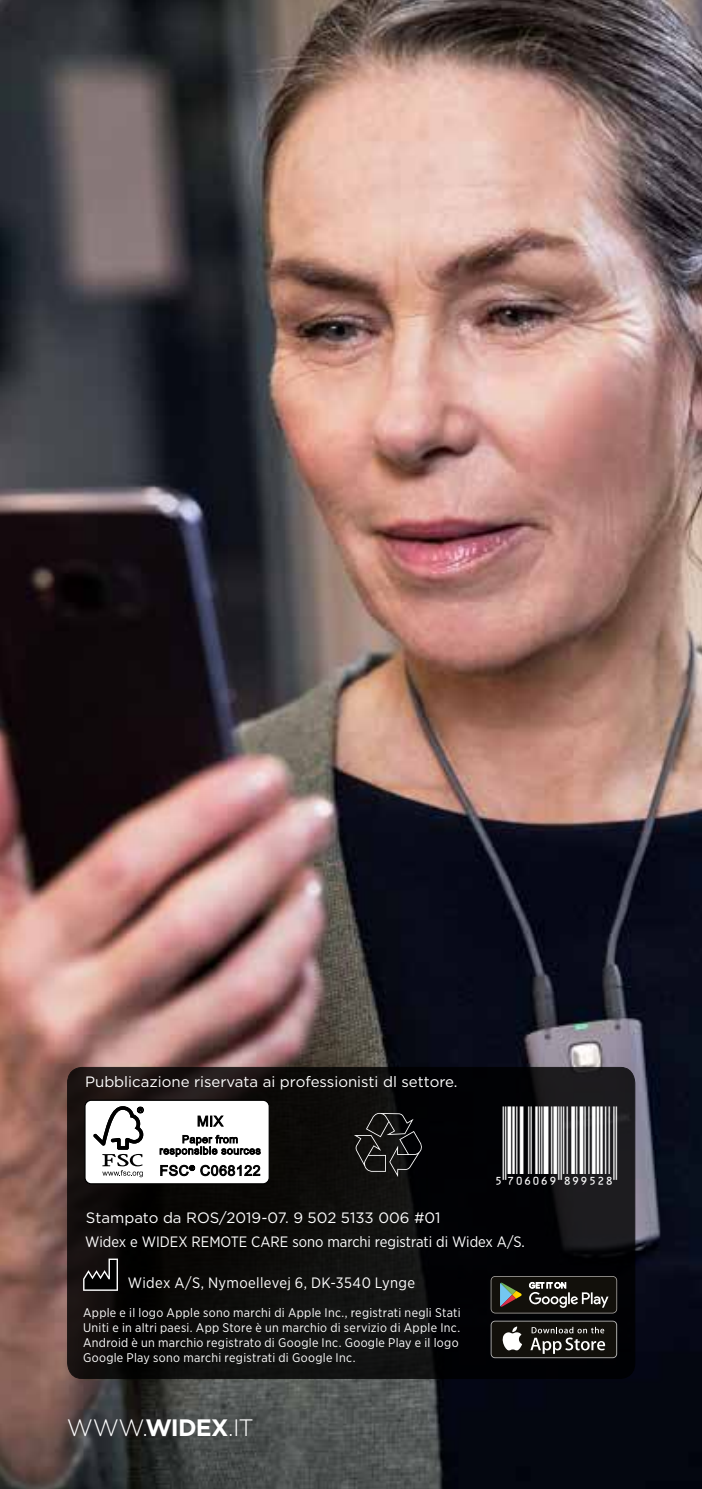
<style>
.page{position:relative;width:702px;height:1489px;background:#fff}
.page>*{position:absolute;margin:0;border:0;box-sizing:border-box;transform-origin:0 0}
.t1{font:300 23.75px "Gotham";color:#fff}
.t2{font:15px "Gotham";color:#fff}
.t3{font:15px "Gotham Narrow";color:#fff}
.t4{font:15px "Gotham Narrow";letter-spacing:.025em;color:#fff}
.t5{font:15px "MRVUEBMA";color:#fff}
.t6{font:12.5px/15px "Gotham Narrow";letter-spacing:.025em;color:#fff}
.s1{font-weight:700}
</style>
<div class="page">
<img style="left:0;top:0;width:702px;height:1488px">
<svg style="left:68px;top:1067px;width:566px;height:311px;background:#0c0c0c"></svg>
<svg style="left:354px;top:1112px;width:69px;height:64px;background:#222121"></svg>
<svg style="left:83px;top:1258px;width:35px;height:32px"></svg>
<div style="left:85px;top:1100px;width:184px;height:83px;background:#fff;border-radius:6px"></div>
<div style="left:84px;top:1099px;width:186px;height:85px;border:1px solid #000;border-radius:6px"></div>
<svg style="left:93px;top:1106px;width:51px;height:71px"></svg>
<svg style="left:197px;top:1115px;width:27px;height:11px"></svg>
<svg style="left:160px;top:1134px;width:101px;height:22px"></svg>
<svg style="left:160px;top:1164px;width:100px;height:12px"></svg>
<svg style="left:490px;top:1320px;width:127px;height:37px"></svg>
<div style="left:491px;top:1321px;width:125px;height:36px;background:#12100b;border-radius:4px"></div>
<svg style="left:502px;top:1326px;width:20px;height:24px"></svg>
<svg style="left:530px;top:1326px;width:75px;height:27px"></svg>
<svg style="left:490px;top:1275px;width:127px;height:38px;background:#383832"></svg>
<p class="t2" style="left:85px;top:1072px;width:374px">Pubblicazione riservata ai professionisti dl settore.</p>
<p class="t2" style="left:86px;top:1208px;width:356px">Stampato da ROS/2019-07. 9 502 5133 006 #01</p>
<p class="t5" style="left:494px;top:1160px;width:124px">Å[7py06o|kllgsk]</p>
<p class="t3" style="left:85px;top:1232px;width:441px">Widex e WIDEX REMOTE CARE sono marchi registrati di Widex A/S.</p>
<p class="t4" style="left:128px;top:1273px;width:289px">Widex A/S, Nymoellevej 6, DK-3540 Lynge</p>
<p class="t6" style="left:83px;top:1304px;width:379px">Apple e il logo Apple sono marchi di Apple Inc., registrati negli Stati Uniti e in altri paesi. App Store è un marchio di servizio di Apple Inc.<br>Android è un marchio registrato di Google Inc. Google Play e il logo Google Play sono marchi registrati di Google Inc.</p>
<h1 class="t1" style="left:67px;top:1412px;width:188px">WWW.<span class="s1">WIDEX</span>.IT</h1>
</div>
